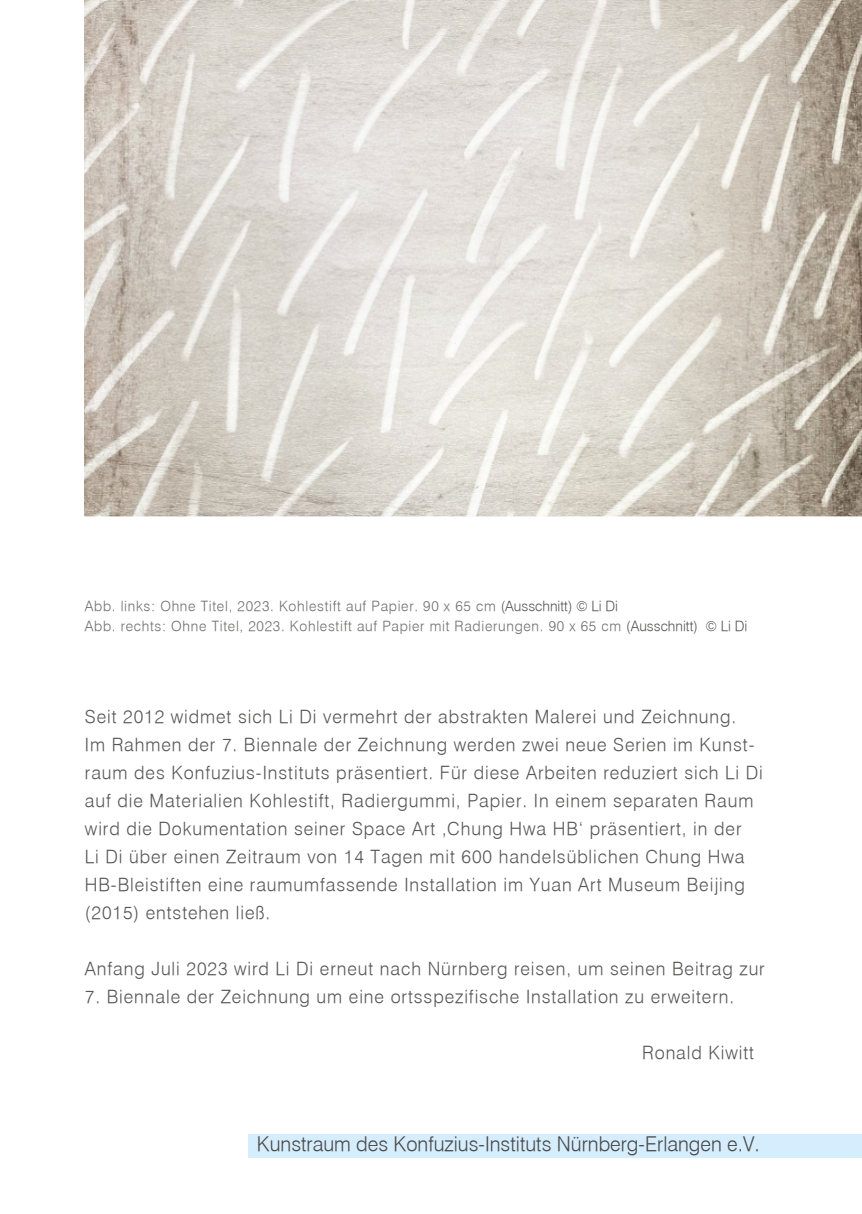
<style>
.page{position:relative;width:862px;height:1214px;background:#fff}
.page>*{position:absolute;margin:0;border:0;box-sizing:border-box;transform-origin:0 0}
.t1{font:20px "Swiss 721 Light BT";color:#494848}
.t2{font:18px/28px "Swiss 721 Light BT";letter-spacing:.05em;color:#575756}
.t3{font:14px/20px "Swiss 721 Light BT";letter-spacing:.05em;color:#6f6f6e}
.s1{color:#575756}
</style>
<div class="page">
<div style="left:248px;top:1134px;width:614px;height:23px;background:#d5edfc"></div>
<img style="left:85px;top:0;width:777px;height:516px">
<p class="t3" style="left:85px;top:596px;width:664px">Abb. links: Ohne Titel, 2023. Kohlestift auf Papier. 90 x 65 cm <span class="s1">(Ausschnitt) © Li Di<br></span>Abb. rechts: Ohne Titel, 2023. Kohlestift auf Papier mit Radierungen. 90 x 65 cm <span class="s1">(Ausschnitt) © Li Di</span></p>
<p class="t2" style="left:85px;top:702px;width:679px">Seit 2012 widmet sich Li Di vermehrt der abstrakten Malerei und Zeichnung.<br>Im Rahmen der 7. Biennale der Zeichnung werden zwei neue Serien im Kunst&shy;raum des Konfuzius-Instituts präsentiert. Für diese Arbeiten reduziert sich Li Di auf die Materialien Kohlestift, Radiergummi, Papier. In einem separaten Raum wird die Dokumentation seiner Space Art ‚Chung Hwa HB‘ präsentiert, in der<br>Li Di über einen Zeitraum von 14 Tagen mit 600 handelsüblichen Chung Hwa HB-Bleistiften eine raumumfassende Installation im Yuan Art Museum Beijing (2015) entstehen ließ.</p>
<p class="t2" style="left:85px;top:954px;width:681px">Anfang Juli 2023 wird Li Di erneut nach Nürnberg reisen, um seinen Beitrag zur</p>
<p class="t2" style="left:85px;top:982px;width:650px">7. Biennale der Zeichnung um eine ortsspezifische Installation zu erweitern.</p>
<p class="t2" style="left:642px;top:1038px;width:113px">Ronald Kiwitt</p>
<p class="t1" style="left:257px;top:1131px;width:504px">Kunstraum des Konfuzius-Instituts Nürnberg-Erlangen e.V.</p>
</div>
